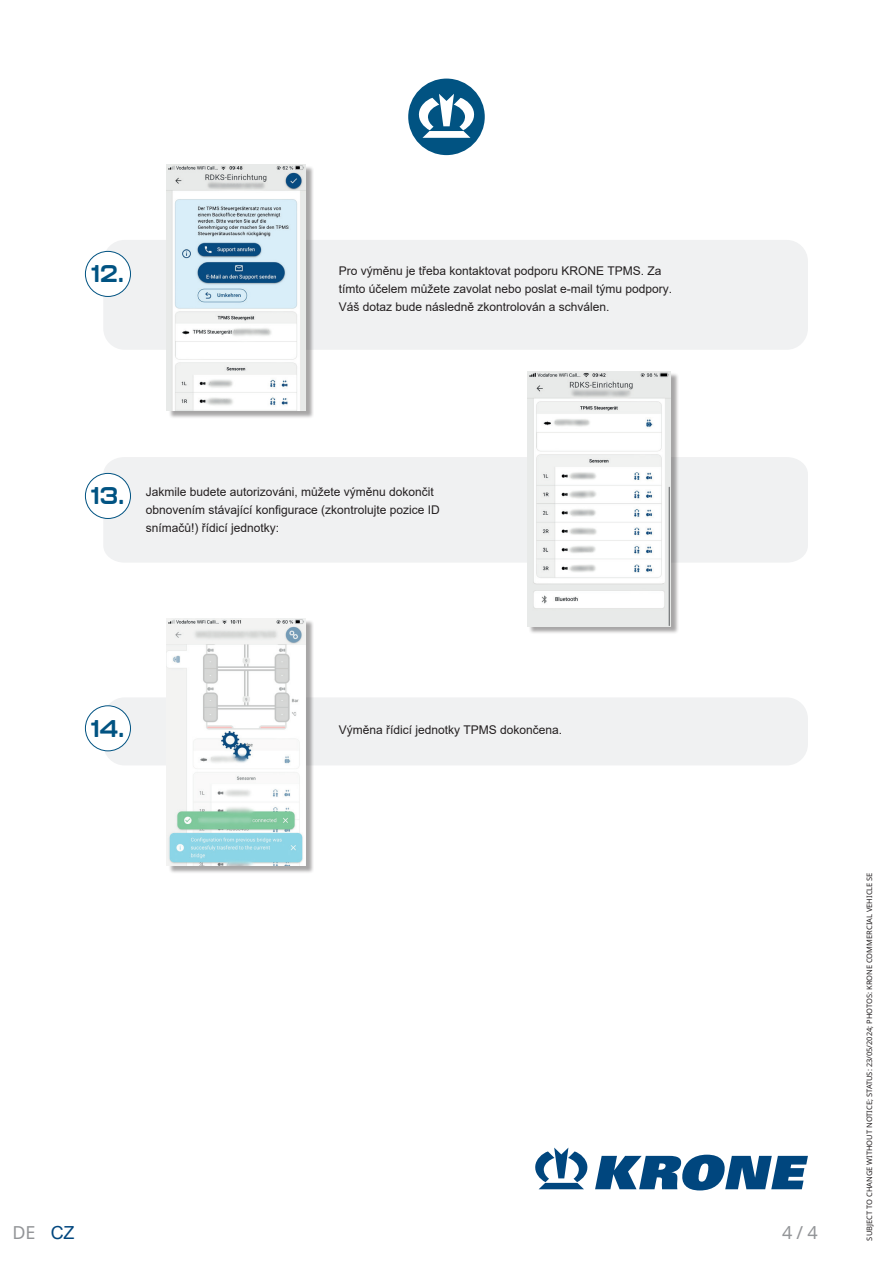
<style>
.page{position:relative;width:893px;height:1263px;background:#fff}
.page>*{position:absolute;margin:0;border:0;box-sizing:border-box;transform-origin:0 0}
.t1{font:700 24px "Kallisto";color:#015382}
.t2{font:18px "Noto Sans";color:#939598}
.t3{font:12px/18px "Arial";color:#231f20}
.t4{font:7.5px "Noto Sans";color:#231f20}
.s1{font-family:"Arial";color:#00467e}
</style>
<div class="page">
<svg style="left:535px;top:1147px;width:53px;height:42px"></svg>
<svg style="left:595px;top:1155px;width:213px;height:35px"></svg>
<div style="left:103px;top:697px;width:705px;height:68px;background:#f0f1f2;border-radius:21px"></div>
<div style="left:103px;top:240px;width:705px;height:110px;background:#f0f1f2;border-radius:21px"></div>
<div style="left:103px;top:457px;width:705px;height:105px;background:#f0f1f2"></div>
<div style="left:85px;top:251px;width:45px;height:45px;background:#fff;border-radius:50%"></div>
<div style="left:85px;top:251px;width:46px;height:46px;border:1px solid #015382;border-radius:50%"></div>
<div style="left:85px;top:706px;width:45px;height:45px;background:#fff;border-radius:50%"></div>
<div style="left:85px;top:705px;width:46px;height:46px;border:1px solid #015382;border-radius:50%"></div>
<div style="left:85px;top:473px;width:45px;height:45px;background:#fff;border-radius:50%"></div>
<div style="left:85px;top:473px;width:46px;height:46px;border:1px solid #015382;border-radius:50%"></div>
<div style="left:408px;top:79px;width:77px;height:76px;background:#015382;border-radius:50%"></div>
<svg style="left:419px;top:94px;width:55px;height:44px"></svg>
<div style="left:528px;top:372px;width:151px;height:263px;background:#231f20;opacity:.4"></div>
<img style="left:527px;top:371px;width:144px;height:255px">
<div style="left:168px;top:165px;width:146px;height:254px;background:#231f20;opacity:.4"></div>
<img style="left:167px;top:164px;width:139px;height:247px">
<div style="left:168px;top:620px;width:146px;height:253px;background:#231f20;opacity:.4"></div>
<img style="left:167px;top:618px;width:139px;height:247px">
<h1 class="t1" style="left:92px;top:259px;width:34px">12.</h1>
<p class="t3" style="left:339px;top:262px;width:335px">Pro výměnu je třeba kontaktovat podporu KRONE TPMS. Za tímto účelem můžete zavolat nebo poslat e-mail týmu podpory.<br>Váš dotaz bude následně zkontrolován a schválen.</p>
<h1 class="t1" style="left:91px;top:481px;width:35px">13.</h1>
<p class="t3" style="left:146px;top:483px;width:296px">Jakmile budete autorizováni, můžete výměnu dokončit obnovením stávající konfigurace (zkontrolujte pozice ID snímačů!) řídicí jednotky:</p>
<h1 class="t1" style="left:91px;top:714px;width:35px">14.</h1>
<p class="t3" style="left:339px;top:720px;width:225px">Výměna řídicí jednotky TPMS dokončena.</p>
<h2 class="t2" style="left:13px;top:1219px;width:63px">DE <span class="s1">CZ</span></h2>
<h2 class="t2" style="left:782px;top:1220px;width:37px">4 / 4</h2>
<p class="t4" style="left:864px;top:1240px;width:370px;rotate:-90deg">SUBJECT TO CHANGE WITHOUT NOTICE; STATUS: 23/05/2024; PHOTOS: KRONE COMMERCIAL VEHICLE SE</p>
</div>
